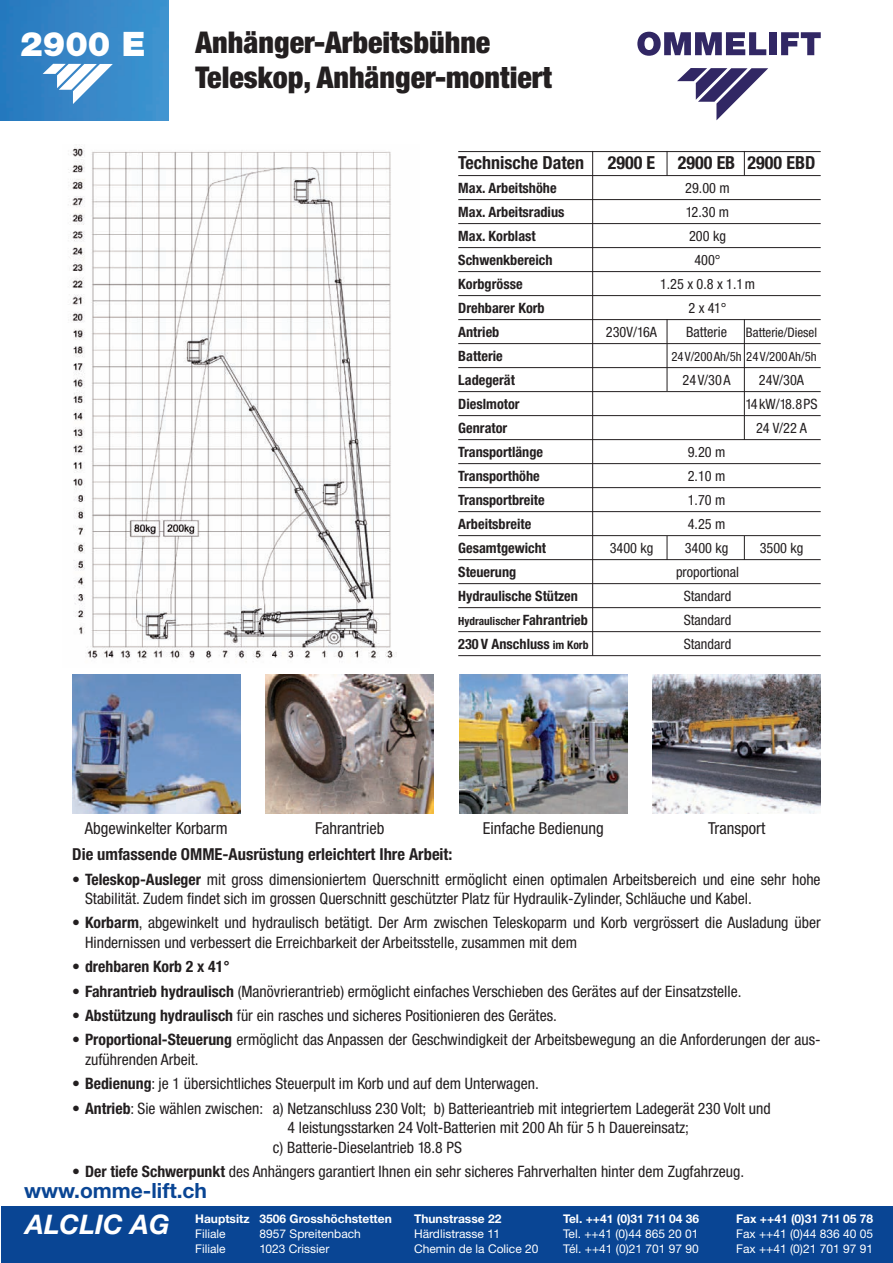
<style>
.page{position:relative;width:893px;height:1263px;background:#fff}
.page>*{position:absolute;margin:0;border:0;box-sizing:border-box;transform-origin:0 0}
.t1{font:900 33.75px "Helvetica Neue LT Std";color:#fff}
.t2{font:900 condensed 30px/34.5px "Helvetica Neue LT Std";color:#231f20}
.t3{font:italic 700 27px "Helvetica Neue";color:#fff}
.t4{font:700 21px "Helvetica Neue";color:#094594}
.t5{font:700 condensed 18px "Helvetica Neue LT Std";color:#231f20}
.t6{font:condensed 16.5px "Helvetica Neue LT Std";color:#231f20}
.t7{font:700 condensed 16.5px "Helvetica Neue LT Std";color:#231f20}
.t8{font:condensed 15.75px/19.5px "Helvetica Neue LT Std";color:#231f20}
.t9{font:700 condensed 15.75px "Helvetica Neue LT Std";color:#231f20}
.t10{font:700 condensed 14.25px/24px "Helvetica Neue LT Std";color:#231f20}
.t11{font:condensed 14.25px/24px "Helvetica Neue LT Std";color:#231f20;text-align:center}
.t12{font:condensed 13.2px "Helvetica Neue LT Std";color:#231f20}
.t13{font:condensed 12.75px "Helvetica Neue LT Std";color:#231f20}
.t14{font:12px "Helvetica Neue";color:#fff}
.t15{font:700 12px "Helvetica Neue";color:#fff}
.t16{font:700 condensed 11.25px "Helvetica Neue LT Std";color:#231f20}
.s1{font-size:14.25px}
.s2{font-size:11.7px}
.s3{font-weight:700}
.s4{font-weight:400}
.s5{color:#fff}
</style>
<div class="page">
<hr style="left:667px;top:151px;width:1px;height:547px;background:#231f20">
<hr style="left:744px;top:151px;width:1px;height:547px;background:#231f20">
<div style="left:662px;top:176px;width:92px;height:143px;background:#fff"></div>
<div style="left:661px;top:392px;width:14px;height:71px;background:#fff"></div>
<img style="left:68px;top:146px;width:329px;height:516px">
<svg style="left:637px;top:32px;width:129px;height:24px"></svg>
<div style="left:770px;top:32px;width:7px;height:23px;background:#312764"></div>
<svg style="left:781px;top:32px;width:40px;height:23px"></svg>
<svg style="left:677px;top:68px;width:91px;height:52px"></svg>
<hr style="left:592px;top:151px;width:1px;height:505px;background:#231f20">
<img style="left:0;top:0;width:168px;height:120px">
<div style="left:1px;top:1206px;width:892px;height:57px;background:#094594"></div>
<img style="left:72px;top:675px;width:168px;height:139px">
<img style="left:266px;top:675px;width:168px;height:139px">
<img style="left:459px;top:675px;width:168px;height:139px">
<img style="left:653px;top:675px;width:168px;height:139px">
<hr style="left:458px;top:151px;width:363px;height:1px;background:#231f20">
<hr style="left:458px;top:175px;width:363px;height:1px;background:#231f20">
<hr style="left:458px;top:199px;width:363px;height:1px;background:#231f20">
<hr style="left:458px;top:223px;width:363px;height:1px;background:#231f20">
<hr style="left:458px;top:247px;width:363px;height:1px;background:#231f20">
<hr style="left:458px;top:271px;width:363px;height:1px;background:#231f20">
<hr style="left:458px;top:295px;width:363px;height:1px;background:#231f20">
<hr style="left:458px;top:319px;width:363px;height:1px;background:#231f20">
<hr style="left:458px;top:343px;width:363px;height:1px;background:#231f20">
<hr style="left:458px;top:367px;width:363px;height:1px;background:#231f20">
<hr style="left:458px;top:391px;width:363px;height:1px;background:#231f20">
<hr style="left:458px;top:415px;width:363px;height:1px;background:#231f20">
<hr style="left:458px;top:439px;width:363px;height:1px;background:#231f20">
<hr style="left:458px;top:463px;width:363px;height:1px;background:#231f20">
<hr style="left:458px;top:487px;width:363px;height:1px;background:#231f20">
<hr style="left:458px;top:511px;width:363px;height:1px;background:#231f20">
<hr style="left:458px;top:535px;width:363px;height:1px;background:#231f20">
<hr style="left:458px;top:559px;width:363px;height:1px;background:#231f20">
<hr style="left:458px;top:583px;width:363px;height:1px;background:#231f20">
<hr style="left:458px;top:607px;width:363px;height:1px;background:#231f20">
<hr style="left:458px;top:631px;width:363px;height:1px;background:#231f20">
<hr style="left:458px;top:655px;width:363px;height:1px;background:#231f20">
<svg style="left:43px;top:64px;width:70px;height:40px"></svg>
<h1 class="t1" style="left:20px;top:32px;width:127px">2900 E</h1>
<h2 class="t2" style="left:196px;top:28px;width:358px">Anhänger-Arbeitsbühne<br>Teleskop, Anhänger-montiert</h2>
<p class="t5" style="left:458px;top:156px;width:127px">Technische Daten</p>
<p class="t10" style="left:458px;top:177px;width:121px">Max. Arbeitshöhe<br>Max. Arbeitsradius<br>Max. Korblast<br>Schwenkbereich<br>Korbgrösse<br>Drehbarer Korb<br>Antrieb<br>Batterie<br>Ladegerät<br>Dieslmotor<br>Genrator<br>Transportlänge<br>Transporthöhe<br>Transportbreite<br>Arbeitsbreite<br>Gesamtgewicht<br>Steuerung<br>Hydraulische Stützen</p>
<p class="t16" style="left:458px;top:617px;width:131px">Hydraulischer <span class="s1">Fahrantrieb</span></p>
<p class="t10" style="left:458px;top:633px;width:132px">230 V Anschluss <span class="s2">im Korb</span></p>
<p class="t5" style="left:608px;top:156px;width:209px">2900 E 2900 EB 2900 EBD</p>
<p class="t11" style="left:660px;top:177px;width:97px">29.00 m<br>12.30 m<br>200 kg<br>400°<br>1.25 x 0.8 x 1.1m<br>2 x 41°</p>
<p class="t11" style="left:606px;top:321px;width:53px">230V/16A</p>
<p class="t11" style="left:686px;top:321px;width:43px">Batterie</p>
<p class="t12" style="left:746px;top:328px;width:73px">Batterie/Diesel</p>
<p class="t13" style="left:671px;top:352px;width:147px">24V/200Ah/5h 24V/200Ah/5h</p>
<p class="t11" style="left:683px;top:369px;width:49px">24V/30A</p>
<p class="t11" style="left:745px;top:369px;width:74px">24V/30A<br>14kW/18.8PS<br>24 V/22 A</p>
<p class="t11" style="left:688px;top:441px;width:39px;text-align:justify">9.20 m 2.10 m 1.70 m 4.25 m</p>
<p class="t11" style="left:610px;top:537px;width:45px">3400 kg</p>
<p class="t11" style="left:685px;top:537px;width:45px">3400 kg</p>
<p class="t11" style="left:760px;top:537px;width:45px">3500 kg</p>
<p class="t11" style="left:676px;top:561px;width:65px">proportional<br>Standard<br>Standard<br>Standard</p>
<p class="t6" style="left:85px;top:822px;width:144px">Abgewinkelter Korbarm</p>
<p class="t6" style="left:315px;top:822px;width:71px">Fahrantrieb</p>
<p class="t6" style="left:483px;top:822px;width:122px">Einfache Bedienung</p>
<p class="t6" style="left:708px;top:822px;width:59px">Transport</p>
<p class="t7" style="left:72px;top:848px;width:382px">Die umfassende OMME-Ausrüstung erleichtert Ihre Arbeit:</p>
<p class="t8" style="left:85px;top:870px;width:737px;text-indent:-13px">• <span class="s3">Teleskop-Ausleger</span> mit gross dimensioniertem Querschnitt ermöglicht einen optimalen Arbeitsbereich und eine sehr hohe<br>Stabilität. Zudem findet sich im grossen Querschnitt geschützter Platz für Hydraulik-Zylinder, Schläuche und Kabel.</p>
<p class="t8" style="left:85px;top:914px;width:737px;text-indent:-13px">• <span class="s3">Korbarm</span>, abgewinkelt und hydraulisch betätigt. Der Arm zwischen Teleskoparm und Korb vergrössert die Aus ladung über<br>Hindernissen und verbessert die Erreichbarkeit der Arbeitsstelle, zusammen mit dem</p>
<p class="t9" style="left:72px;top:961px;width:159px"><span class="s4">•</span> drehbaren Korb 2 x 41°</p>
<p class="t8" style="left:72px;top:983px;width:671px">• <span class="s3">Fahrantrieb hydraulisch</span> (Manövrierantrieb) ermöglicht einfaches Verschieben des Gerätes auf der Einsatzstelle.</p>
<p class="t8" style="left:72px;top:1007px;width:486px">• <span class="s3">Abstützung hydraulisch</span> für ein rasches und sicheres Positionieren des Gerätes.</p>
<p class="t8" style="left:85px;top:1031px;width:737px;text-indent:-13px">• <span class="s3">Proportional-Steuerung</span> ermöglicht das Anpassen der Geschwindigkeit der Arbeitsbewegung an die Anforderungen der aus - zu führenden Arbeit.</p>
<p class="t8" style="left:72px;top:1075px;width:468px">• <span class="s3">Bedienung</span>: je 1 übersichtliches Steuerpult im Korb und auf dem Unterwagen.</p>
<p class="t8" style="left:273px;top:1100px;width:499px;text-indent:-201px">• <span class="s3">Antrieb</span>: Sie wählen zwischen: a) Netzanschluss 230 Volt; b) Batterieantrieb mit integriertem Ladegerät 230 Volt und <span class="s5">a)</span> 4 leistungsstarken 24 Volt-Batterien mit 200 Ah für 5 h Dauereinsatz;<br>c) Batterie-Dieselantrieb 18.8 PS</p>
<p class="t8" style="left:72px;top:1163px;width:673px">• <span class="s3">Der tiefe Schwerpunkt</span> des Anhängers garantiert Ihnen ein sehr sicheres Fahrverhalten hinter dem Zugfahrzeug.</p>
<h3 class="t4" style="left:24px;top:1174px;width:185px">www.omme-lift.ch</h3>
<p class="t15" style="left:195px;top:1209px;width:198px">Hauptsitz 3506 Grosshöchstetten</p>
<p class="t15" style="left:414px;top:1209px;width:89px">Thunstrasse 22</p>
<p class="t15" style="left:563px;top:1209px;width:138px">Tel. ++41 (0)31 711 04 36</p>
<p class="t15" style="left:736px;top:1209px;width:138px">Fax ++41 (0)31 711 05 78</p>
<p class="t14" style="left:195px;top:1224px;width:32px">Filiale</p>
<p class="t14" style="left:260px;top:1224px;width:103px">8957 Spreitenbach</p>
<p class="t14" style="left:414px;top:1224px;width:88px">Härdlistrasse 11</p>
<p class="t14" style="left:563px;top:1224px;width:137px">Tel. ++41 (0)44 865 20 01</p>
<p class="t14" style="left:736px;top:1224px;width:138px">Fax ++41 (0)44 836 40 05</p>
<p class="t14" style="left:195px;top:1239px;width:32px">Filiale</p>
<p class="t14" style="left:260px;top:1239px;width:71px">1023 Crissier</p>
<p class="t14" style="left:414px;top:1239px;width:126px">Chemin de la Colice 20</p>
<p class="t14" style="left:563px;top:1239px;width:137px">Tél. ++41 (0)21 701 97 90</p>
<p class="t14" style="left:736px;top:1239px;width:138px">Fax ++41 (0)21 701 97 91</p>
<h3 class="t3" style="left:26px;top:1203px;width:145px">ALCLIC AG</h3>
</div>
